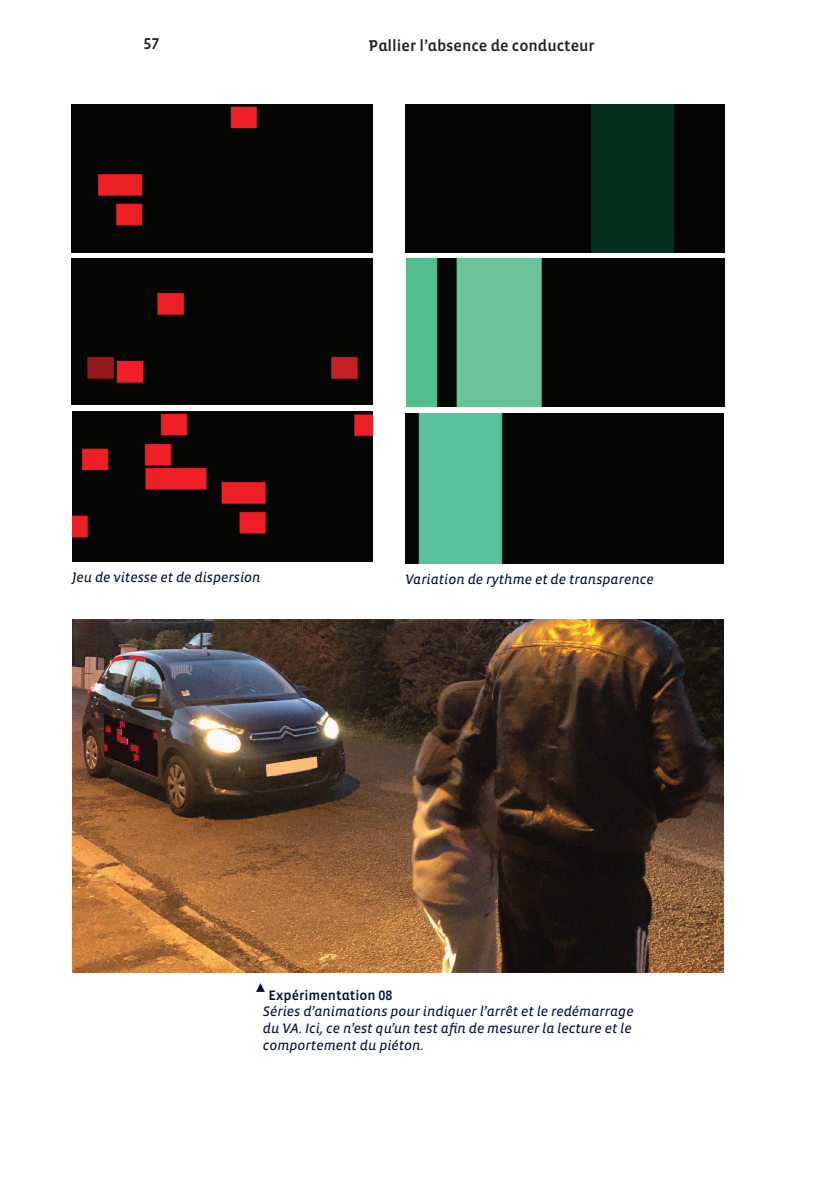
<style>
.page{position:relative;width:840px;height:1191px;background:#fff}
.page>*{position:absolute;margin:0;border:0;box-sizing:border-box;transform-origin:0 0}
.t1{font:16px "Vista Sans Alt Med";color:#231f20}
.t2{font:14px/16.8px "Vista Sans Alt Reg Ita";color:#030d47}
.t3{font:14px "Vista Sans Alt Med";color:#030d47}
</style>
<div class="page">
<svg style="left:256px;top:983px;width:9px;height:9px"></svg>
<div style="left:71px;top:105px;width:301px;height:148px;background:#050504"></div>
<img style="left:72px;top:412px;width:300px;height:149px">
<div style="left:72px;top:258px;width:300px;height:146px;background:#050504"></div>
<img style="left:406px;top:258px;width:318px;height:148px">
<img style="left:405px;top:105px;width:319px;height:148px">
<img style="left:405px;top:414px;width:317px;height:149px">
<img style="left:72px;top:619px;width:650px;height:353px">
<svg style="left:266px;top:756px;width:51px;height:20px"></svg>
<p class="t1" style="left:143px;top:36px;width:17px">57</p>
<p class="t1" style="left:368px;top:38px;width:227px">Pallier l’absence de conducteur</p>
<p class="t2" style="left:72px;top:569px;width:190px">Jeu de vitesse et de dispersion</p>
<p class="t2" style="left:405px;top:571px;width:250px">Variation de rythme et de transparence</p>
<p class="t3" style="left:268px;top:987px;width:125px">Expérimentation 08</p>
<p class="t2" style="left:263px;top:1003px;width:372px">Séries d’animations pour indiquer l’arrêt et le redémarrage du VA. Ici, ce n’est qu’un test afin de mesurer la lecture et le comportement du piéton.</p>
</div>
